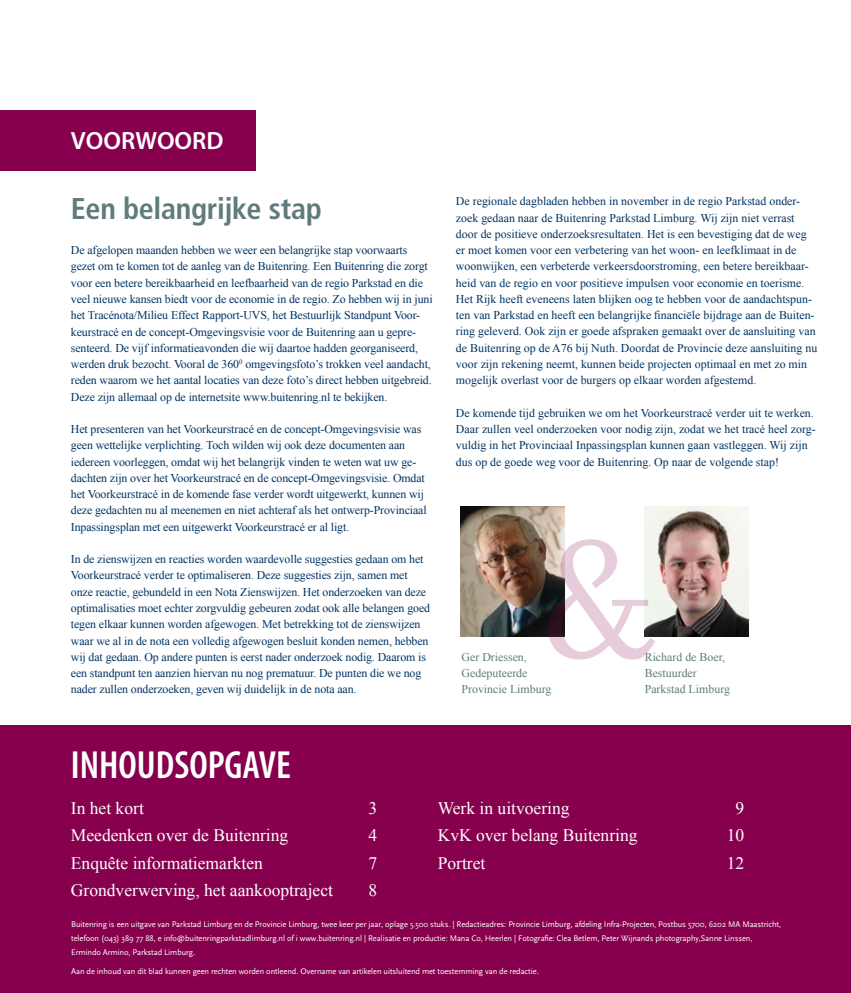
<style>
.page{position:relative;width:851px;height:993px;background:#fff}
.page>*{position:absolute;margin:0;border:0;box-sizing:border-box;transform-origin:0 0}
.t1{font:600 condensed 39.38px "Myriad Pro";color:#fff}
.t2{font:700 condensed 30px "Frutiger LT Std";letter-spacing:-.01em;color:#5f7b7b}
.t3{font:600 25px "Myriad Pro";color:#fff}
.t4{font:17.5px "Times New Roman";color:#fff}
.t5{font:11.88px/16.2px "Times New Roman";letter-spacing:-.01em;color:#003362}
.t6{font:11.88px/16.2px "Times New Roman";color:#5f7b7b}
.t7{font:8.5px/13.8px "Scala Sans";letter-spacing:-.01em;color:#fff}
</style>
<div class="page">
<div style="left:0;top:725px;width:850px;height:267px;background:#87004e"></div>
<div style="left:0;top:110px;width:255px;height:60px;background:#87004e"></div>
<img style="left:644px;top:506px;width:104px;height:130px">
<img style="left:460px;top:506px;width:104px;height:130px">
<svg style="left:548px;top:539px;width:107px;height:120px"></svg>
<h3 class="t3" style="left:71px;top:126px;width:154px">VOORWOORD</h3>
<h2 class="t2" style="left:71px;top:191px;width:252px">Een belangrijke stap</h2>
<p class="t5" style="left:71px;top:242px;width:363px">De afgelopen maanden hebben we weer een belangrijke stap voorwaarts gezet om te komen tot de aanleg van de Buitenring. Een Buitenring die zorgt voor een betere bereikbaarheid en leefbaarheid van de regio Parkstad en die veel nieuwe kansen biedt voor de economie in de regio. Zo hebben wij in juni het Tracénota/Milieu Effect Rapport-UVS, het Bestuurlijk Standpunt Voor&shy;keurstracé en de concept-Omgevingsvisie voor de Buitenring aan u gepre&shy;senteerd. De vijf informatieavonden die wij daartoe hadden georganiseerd, werden druk bezocht. Vooral de 360<sup>0</sup> omgevingsfoto’s trokken veel aandacht, reden waarom we het aantal locaties van deze foto’s direct hebben uitgebreid.<br>Deze zijn allemaal op de internetsite www.buitenring.nl te bekijken.</p>
<p class="t5" style="left:71px;top:420px;width:357px">Het presenteren van het Voorkeurstracé en de concept-Omgevingsvisie was geen wettelijke verplichting. Toch wilden wij ook deze documenten aan iedereen voorleggen, omdat wij het belangrijk vinden te weten wat uw ge&shy;dachten zijn over het Voorkeurstracé en de concept-Omgevingsvisie. Omdat het Voorkeurstracé in de komende fase verder wordt uitgewerkt, kunnen wij deze gedachten nu al meenemen en niet achteraf als het ontwerp-Provinciaal Inpassingsplan met een uitgewerkt Voorkeurstracé er al ligt.</p>
<p class="t5" style="left:71px;top:550px;width:360px">In de zienswijzen en reacties worden waardevolle suggesties gedaan om het Voorkeurstracé verder te optimaliseren. Deze suggesties zijn, samen met onze reactie, gebundeld in een Nota Zienswijzen. Het onderzoeken van deze optimalisaties moet echter zorgvuldig gebeuren zodat ook alle belangen goed tegen elkaar kunnen worden afgewogen. Met betrekking tot de zienswijzen waar we al in de nota een volledig afgewogen besluit konden nemen, hebben wij dat gedaan. Op andere punten is eerst nader onderzoek nodig. Daarom is een standpunt ten aanzien hiervan nu nog prematuur. De punten die we nog nader zullen onderzoeken, geven wij duidelijk in de nota aan.</p>
<h1 class="t1" style="left:71px;top:743px;width:221px">INHOUDSOPGAVE</h1>
<p class="t5" style="left:456px;top:193px;width:363px">De regionale dagbladen hebben in november in de regio Parkstad onder&shy;zoek gedaan naar de Buitenring Parkstad Limburg. Wij zijn niet verrast door de positieve onderzoeksresultaten. Het is een bevestiging dat de weg er moet komen voor een verbetering van het woon- en leefklimaat in de woonwijken, een verbeterde verkeersdoorstroming, een betere bereikbaar&shy;heid van de regio en voor positieve impulsen voor economie en toerisme.<br>Het Rijk heeft eveneens laten blijken oog te hebben voor de aandachtspun&shy;ten van Parkstad en heeft een belangrijke financiële bijdrage aan de Buiten&shy;ring geleverd. Ook zijn er goede afspraken gemaakt over de aansluiting van de Buitenring op de A76 bij Nuth. Doordat de Provincie deze aansluiting nu voor zijn rekening neemt, kunnen beide projecten optimaal en met zo min mogelijk overlast voor de burgers op elkaar worden afgestemd.</p>
<p class="t5" style="left:456px;top:404px;width:361px">De komende tijd gebruiken we om het Voorkeurstracé verder uit te werken.<br>Daar zullen veel onderzoeken voor nodig zijn, zodat we het tracé heel zorg&shy;vuldig in het Provinciaal Inpassingsplan kunnen gaan vastleggen. Wij zijn dus op de goede weg voor de Buitenring. Op naar de volgende stap!</p>
<p class="t6" style="left:461px;top:648px;width:91px">Ger Driessen,<br>Gedeputeerde<br>Provincie Limburg</p>
<p class="t6" style="left:644px;top:648px;width:87px">Richard de Boer,<br>Bestuurder<br>Parkstad Limburg</p>
<h3 class="t4" style="left:71px;top:795px;width:74px">In het kort</h3>
<h3 class="t4" style="left:368px;top:795px;width:10px">3</h3>
<h3 class="t4" style="left:71px;top:823px;width:219px">Meedenken over de Buitenring</h3>
<h3 class="t4" style="left:368px;top:823px;width:10px">4</h3>
<h3 class="t4" style="left:71px;top:850px;width:193px">Enquête informatiemarkten</h3>
<h3 class="t4" style="left:368px;top:850px;width:10px">7</h3>
<h3 class="t4" style="left:71px;top:878px;width:263px">Grondverwerving, het aankooptraject</h3>
<h3 class="t4" style="left:368px;top:878px;width:10px">8</h3>
<h3 class="t4" style="left:437px;top:795px;width:133px">Werk in uitvoering</h3>
<h3 class="t4" style="left:735px;top:795px;width:10px">9</h3>
<h3 class="t4" style="left:437px;top:823px;width:201px">KvK over belang Buitenring</h3>
<h3 class="t4" style="left:726px;top:823px;width:19px">10</h3>
<h3 class="t4" style="left:437px;top:850px;width:49px">Portret</h3>
<h3 class="t4" style="left:726px;top:850px;width:19px">12</h3>
<p class="t7" style="left:71px;top:917px;width:711px">Buitenring is een uitgave van Parkstad Limburg en de Provincie Limburg, twee keer per jaar, oplage 5.500 stuks. | Redactieadres: Provincie Limburg, afdeling Infra-Projecten, Postbus 5700, 6202 MA Maastricht, telefoon (043) 389 77 88, e info@buitenringparkstadlimburg.nl of i www.buitenring.nl | Realisatie en productie: Mana Co, Heerlen | Fotografie: Clea Betlem, Peter Wijnands photography,Sanne Linssen,<br>Ermindo Armino, Parkstad Limburg.</p>
<p class="t7" style="left:71px;top:963px;width:469px">Aan de inhoud van dit blad kunnen geen rechten worden ontleend. Overname van artikelen uitsluitend met toestemming van de redactie.</p>
</div>
